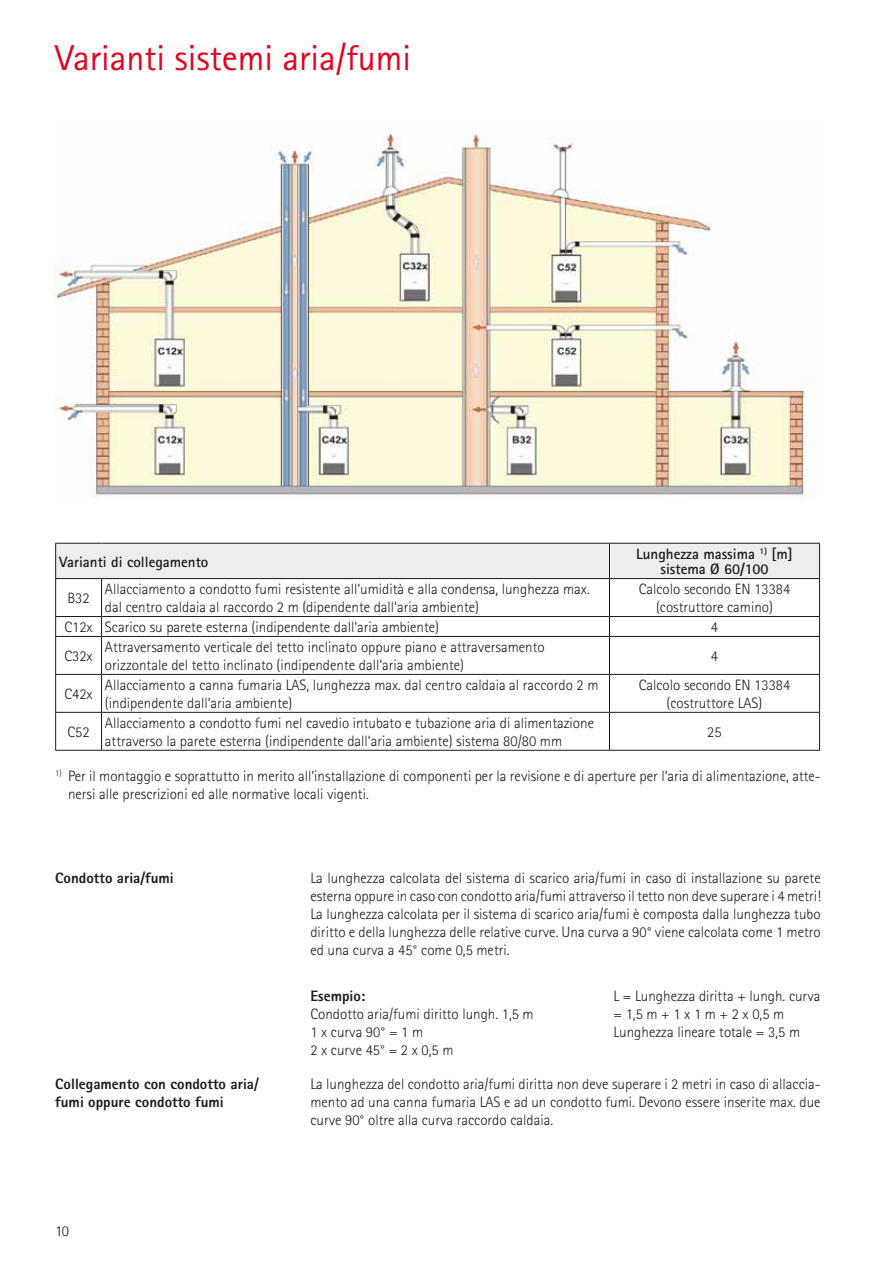
<style>
.page{position:relative;width:893px;height:1263px;background:#fff}
.page>*{position:absolute;margin:0;border:0;box-sizing:border-box;transform-origin:0 0}
.t1{font:36px "Rotis Sans Serif";color:#e3001e}
.t2{font:300 15px/18px "Rotis Sans Serif";color:#1a1a18}
.t3{font:800 15px/18px "Rotis Sans Serif";color:#1a1a18}
.t4{font:700 15px/15px "Rotis Sans Serif";color:#1a1a18;text-align:center}
</style>
<div class="page">
<img style="left:55px;top:128px;width:754px;height:371px">
<div style="left:56px;top:544px;width:763px;height:34px;background:#ededed"></div>
<hr style="left:55px;top:543px;width:47px;height:1px;background:#1a1a18">
<hr style="left:55px;top:544px;width:1px;height:34px;background:#1a1a18">
<hr style="left:102px;top:543px;width:507px;height:1px;background:#1a1a18">
<hr style="left:609px;top:543px;width:211px;height:1px;background:#1a1a18">
<hr style="left:609px;top:544px;width:1px;height:34px;background:#1a1a18">
<hr style="left:819px;top:544px;width:1px;height:34px;background:#1a1a18">
<hr style="left:55px;top:578px;width:47px;height:1px;background:#1a1a18">
<hr style="left:55px;top:579px;width:1px;height:37px;background:#1a1a18">
<hr style="left:102px;top:578px;width:507px;height:1px;background:#1a1a18">
<hr style="left:101px;top:579px;width:1px;height:37px;background:#1a1a18">
<hr style="left:609px;top:578px;width:211px;height:1px;background:#1a1a18">
<hr style="left:609px;top:579px;width:1px;height:37px;background:#1a1a18">
<hr style="left:819px;top:579px;width:1px;height:37px;background:#1a1a18">
<hr style="left:55px;top:616px;width:47px;height:1px;background:#1a1a18">
<svg style="left:55px;top:617px;width:1px;height:19px"></svg>
<hr style="left:102px;top:616px;width:507px;height:1px;background:#1a1a18">
<svg style="left:101px;top:617px;width:1px;height:19px"></svg>
<hr style="left:609px;top:616px;width:211px;height:1px;background:#1a1a18">
<svg style="left:609px;top:617px;width:1px;height:19px"></svg>
<svg style="left:819px;top:617px;width:1px;height:19px"></svg>
<hr style="left:55px;top:636px;width:47px;height:1px;background:#1a1a18">
<hr style="left:55px;top:637px;width:1px;height:37px;background:#1a1a18">
<hr style="left:102px;top:636px;width:507px;height:1px;background:#1a1a18">
<hr style="left:101px;top:637px;width:1px;height:37px;background:#1a1a18">
<hr style="left:609px;top:636px;width:211px;height:1px;background:#1a1a18">
<hr style="left:609px;top:637px;width:1px;height:37px;background:#1a1a18">
<hr style="left:819px;top:637px;width:1px;height:37px;background:#1a1a18">
<hr style="left:55px;top:674px;width:47px;height:1px;background:#1a1a18">
<hr style="left:55px;top:675px;width:1px;height:37px;background:#1a1a18">
<hr style="left:102px;top:674px;width:507px;height:1px;background:#1a1a18">
<hr style="left:101px;top:675px;width:1px;height:37px;background:#1a1a18">
<hr style="left:609px;top:674px;width:211px;height:1px;background:#1a1a18">
<hr style="left:609px;top:675px;width:1px;height:37px;background:#1a1a18">
<hr style="left:819px;top:675px;width:1px;height:37px;background:#1a1a18">
<hr style="left:55px;top:712px;width:47px;height:1px;background:#1a1a18">
<hr style="left:55px;top:713px;width:1px;height:37px;background:#1a1a18">
<hr style="left:102px;top:712px;width:507px;height:1px;background:#1a1a18">
<hr style="left:101px;top:713px;width:1px;height:37px;background:#1a1a18">
<hr style="left:609px;top:712px;width:211px;height:1px;background:#1a1a18">
<hr style="left:609px;top:713px;width:1px;height:37px;background:#1a1a18">
<hr style="left:819px;top:713px;width:1px;height:37px;background:#1a1a18">
<hr style="left:55px;top:750px;width:47px;height:1px;background:#1a1a18">
<hr style="left:102px;top:750px;width:507px;height:1px;background:#1a1a18">
<hr style="left:609px;top:750px;width:211px;height:1px;background:#1a1a18">
<h1 class="t1" style="left:55px;top:37px;width:358px">Varianti sistemi aria/fumi</h1>
<p class="t4" style="left:59px;top:554px;width:151px">Varianti di collegamento</p>
<p class="t4" style="left:636px;top:546px;width:158px">Lunghezza massima <sup>1)</sup> [m] sistema Ø 60/100</p>
<p class="t2" style="left:67px;top:589px;width:24px">B32</p>
<p class="t2" style="left:105px;top:580px;width:486px">Allacciamento a condotto fumi resistente all‘umidità e alla condensa, lunghezza max. dal centro caldaia al raccordo 2 m (dipendente dall‘aria ambiente)</p>
<p class="t2" style="left:639px;top:580px;width:153px;text-align:center">Calcolo secondo EN 13384 (costruttore camino)</p>
<p class="t2" style="left:64px;top:618px;width:376px">C12x Scarico su parete esterna (indipendente dall‘aria ambiente)</p>
<p class="t2" style="left:711px;top:618px;width:9px">4</p>
<p class="t2" style="left:64px;top:647px;width:30px">C32x</p>
<p class="t2" style="left:105px;top:638px;width:441px">Attraversamento verticale del tetto inclinato oppure piano e attraversamento orizzontale del tetto inclinato (indipendente dall‘aria ambiente)</p>
<p class="t2" style="left:711px;top:647px;width:9px">4</p>
<p class="t2" style="left:64px;top:685px;width:30px">C42x</p>
<p class="t2" style="left:105px;top:676px;width:495px">Allacciamento a canna fumaria LAS, lunghezza max. dal centro caldaia al raccordo 2 m (indipendente dall‘aria ambiente)</p>
<p class="t2" style="left:639px;top:676px;width:153px;text-align:center">Calcolo secondo EN 13384 (costruttore LAS)</p>
<p class="t2" style="left:67px;top:723px;width:24px">C52</p>
<p class="t2" style="left:105px;top:714px;width:491px">Allacciamento a condotto fumi nel cavedio intubato e tubazione aria di alimentazione attraverso la parete esterna (indipendente dall‘aria ambiente) sistema 80/80 mm</p>
<p class="t2" style="left:707px;top:723px;width:16px">25</p>
<p class="t2" style="left:68px;top:767px;width:754px;text-indent:-13px"><sup>1)</sup> Per il montaggio e soprattutto in merito all‘installazione di componenti per la revisione e di aperture per l‘aria di alimentazione, atte&shy;nersi alle prescrizioni ed alle normative locali vigenti.</p>
<p class="t3" style="left:55px;top:869px;width:120px">Condotto aria/fumi</p>
<p class="t2" style="left:310px;top:869px;width:512px;text-align:justify">La lunghezza calcolata del sistema di scarico aria/fumi in caso di installazione su parete esterna oppure in caso con condotto aria/fumi attraverso il tetto non deve superare i 4 metri!<br>La lunghezza calcolata per il sistema di scarico aria/fumi è composta dalla lunghezza tubo diritto e della lunghezza delle relative curve. Una curva a 90° viene calcolata come 1 metro ed una curva a 45° come 0,5 metri.</p>
<p class="t2" style="left:613px;top:987px;width:208px">L = Lunghezza diritta + lungh. curva = 1,5 m + 1 x 1 m + 2 x 0,5 m<br>Lunghezza lineare totale = 3,5 m</p>
<p class="t3" style="left:310px;top:987px;width:56px">Esempio:</p>
<p class="t2" style="left:310px;top:1005px;width:225px">Condotto aria/fumi diritto lungh. 1,5 m<br>1 x curva 90° = 1 m<br>2 x curve 45° = 2 x 0,5 m</p>
<p class="t3" style="left:55px;top:1075px;width:205px">Collegamento con condotto aria/ fumi oppure condotto fumi</p>
<p class="t2" style="left:310px;top:1075px;width:512px;text-align:justify">La lunghezza del condotto aria/fumi diritta non deve superare i 2 metri in caso di allaccia&shy;mento ad una canna fumaria LAS e ad un condotto fumi. Devono essere inserite max. due curve 90° oltre alla curva raccordo caldaia.</p>
<p class="t2" style="left:55px;top:1222px;width:15px">10</p>
</div>
